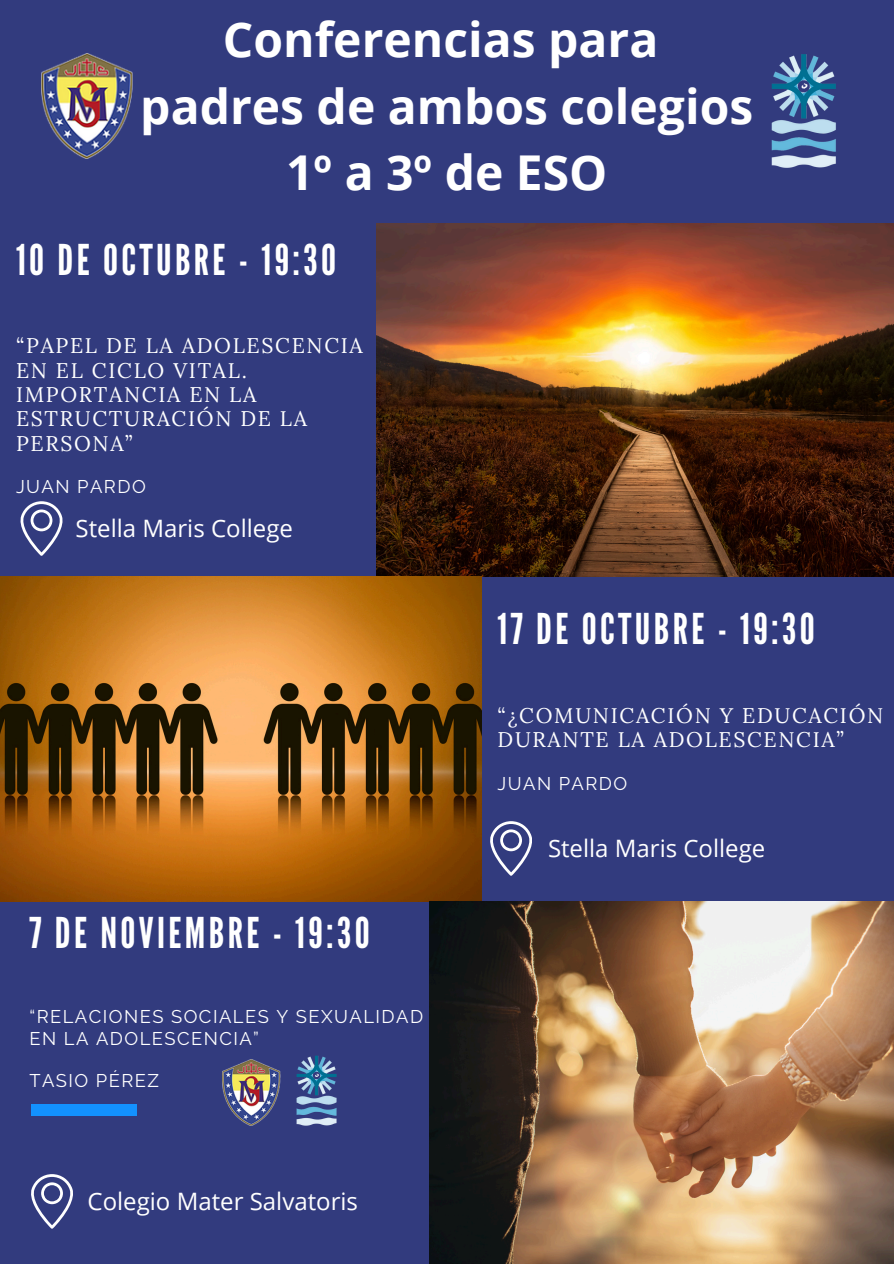
<style>
.page{position:relative;width:894px;height:1264px;background:#fff}
.page>*{position:absolute;margin:0;border:0;box-sizing:border-box;transform-origin:0 0}
.t1{font:700 48px/66.3px "Open Sans";color:#fff;text-align:center}
.t2{font:42.3px "League Gothic";letter-spacing:.08em;color:#fff}
.t3{font:24px "Open Sans";color:#fff}
.t4{font:21.15px/24.5px "Lora";letter-spacing:.08em;color:#fff}
.t5{font:18.3px/21.1px "Raleway";letter-spacing:.08em;color:#fff}
</style>
<div class="page">
<div style="left:0;top:0;width:893px;height:1263px;background:#323b7e"></div>
<img style="left:771px;top:54px;width:65px;height:114px">
<img style="left:42px;top:54px;width:91px;height:104px">
<div style="left:31px;top:1104px;width:106px;height:11px;background:#1391fe"></div>
<img style="left:223px;top:1059px;width:58px;height:66px">
<img style="left:296px;top:1055px;width:41px;height:71px">
<svg style="left:21px;top:501px;width:41px;height:55px"></svg>
<svg style="left:490px;top:821px;width:41px;height:54px"></svg>
<img style="left:376px;top:224px;width:517px;height:352px">
<img style="left:0;top:576px;width:481px;height:325px">
<svg style="left:31px;top:1174px;width:42px;height:54px"></svg>
<img style="left:429px;top:901px;width:464px;height:361px">
<p class="t1" style="left:140px;top:5px;width:614px">Conferencias para<br>padres de ambos colegios<br>1º a 3º de ESO</p>
<h3 class="t2" style="left:16px;top:235px;width:321px">10 DE OCTUBRE - 19:30</h3>
<p class="t4" style="left:16px;top:333px;width:348px">“PAPEL DE LA ADOLESCENCIA<br>EN EL CICLO VITAL.<br>IMPORTANCIA EN LA<br>ESTRUCTURACIÓN DE LA<br>PERSONA”</p>
<p class="t5" style="left:16px;top:476px;width:131px">JUAN PARDO</p>
<h3 class="t3" style="left:76px;top:511px;width:219px">Stella Maris College</h3>
<h2 class="t2" style="left:29px;top:908px;width:342px">7 DE NOVIEMBRE - 19:30</h2>
<h4 class="t5" style="left:29px;top:1006px;width:395px">“RELACIONES SOCIALES Y SEXUALIDAD<br>EN LA ADOLESCENCIA”</h4>
<p class="t5" style="left:29px;top:1069px;width:131px">TASIO PÉREZ</p>
<p class="t3" style="left:87px;top:1184px;width:272px">Colegio Mater Salvatoris</p>
<h2 class="t2" style="left:497px;top:604px;width:318px">17 DE OCTUBRE - 19:30</h2>
<p class="t4" style="left:497px;top:702px;width:387px">“¿COMUNICACIÓN Y EDUCACIÓN<br>DURANTE LA ADOLESCENCIA”</p>
<p class="t5" style="left:497px;top:772px;width:131px">JUAN PARDO</p>
<p class="t3" style="left:548px;top:831px;width:219px">Stella Maris College</p>
</div>
